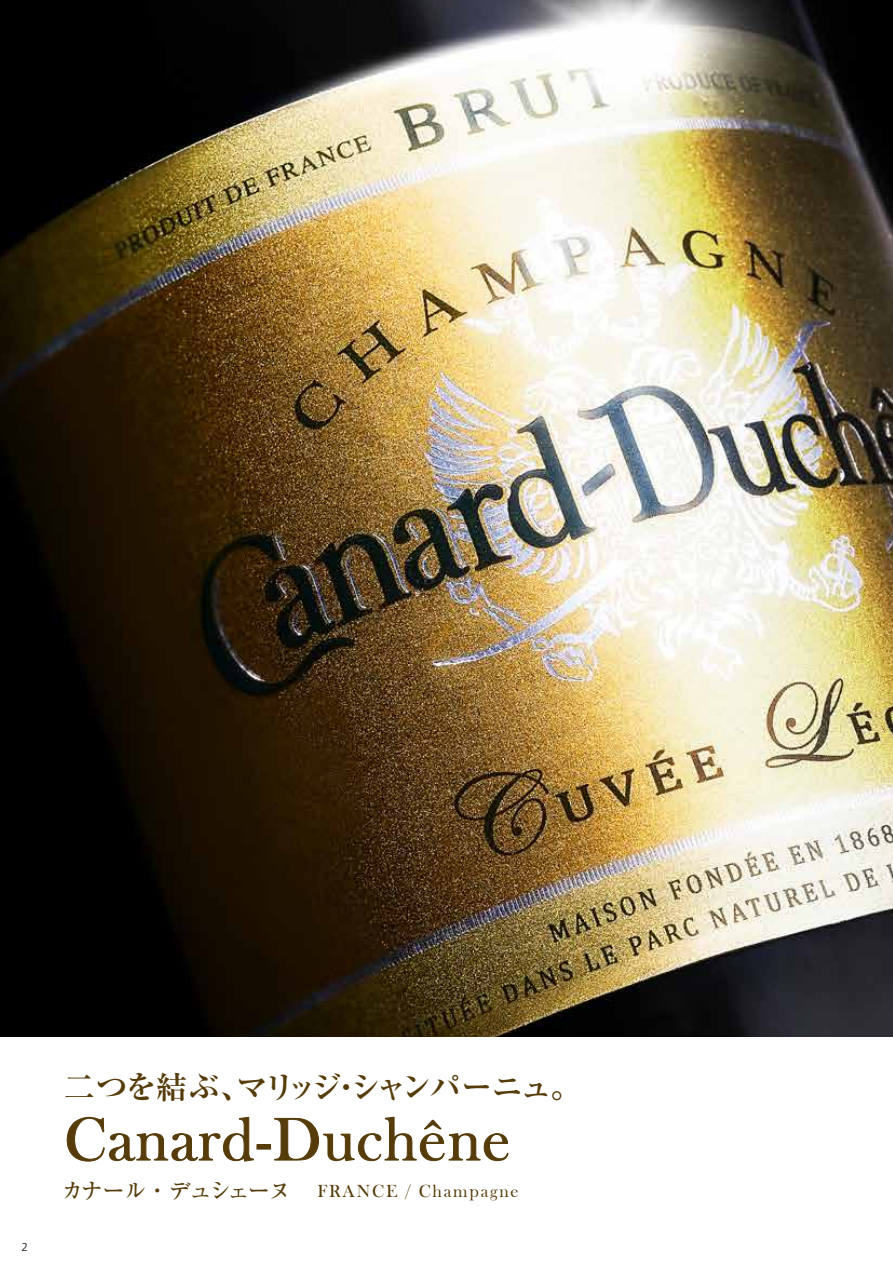
<style>
.page{position:relative;width:893px;height:1263px;background:#fff}
.page>*{position:absolute;margin:0;border:0;box-sizing:border-box;transform-origin:0 0}
.t1{font:62.55px "Bask Old Face";letter-spacing:.025em;color:#563c0a}
.t2{font:700 31.5px "Ryumin Pr 5";letter-spacing:-.075em;color:#563c0a}
.t3{font:18px "Bask Old Face";letter-spacing:.1em;color:#563c0a}
.t4{font:10.5px "Hiragino UD Sans Std W3";color:#221815}
.s1{font-family:"Ryumin Pr 5";font-weight:500;font-size:22.5px}
</style>
<div class="page">
<img style="left:0;top:0;width:893px;height:1037px">
<svg style="left:67px;top:1117px;width:187px;height:44px"></svg>
<div style="left:257px;top:1144px;width:14px;height:5px;border:1px solid #563c0a"></div>
<svg style="left:274px;top:1117px;width:235px;height:44px"></svg>
<p class="t4" style="left:21px;top:1239px;width:8px">2</p>
<h2 class="t2" style="left:64px;top:1062px;width:519px">二つを結ぶ、マリッジ・シャンパーニュ。</h2>
<h1 class="t1" style="left:64px;top:1105px;width:448px">Canard-Duchêne</h1>
<p class="t3" style="left:61px;top:1181px;width:459px"><span class="s1">カナール・デュシェーヌ</span> FRANCE / Champagne</p>
</div>
